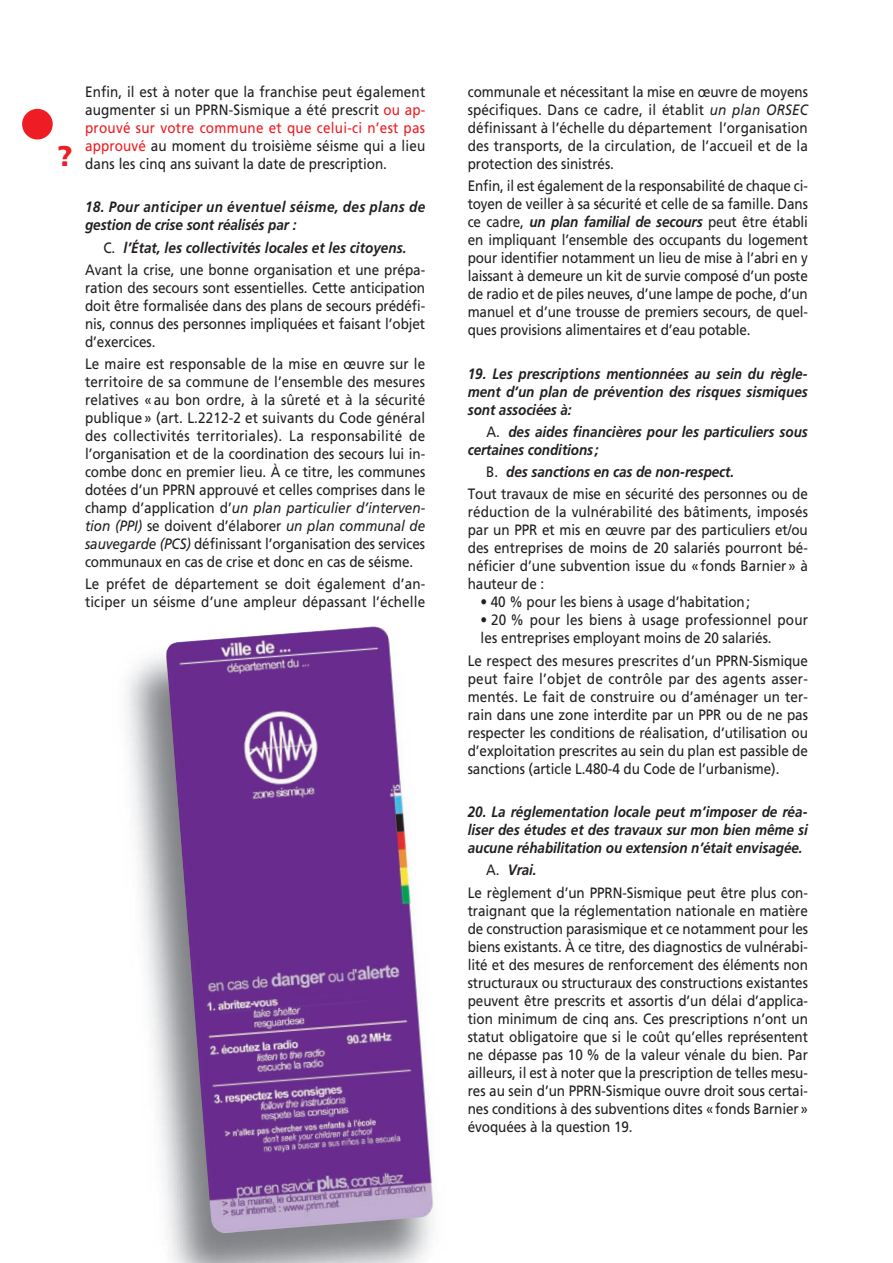
<style>
.page{position:relative;width:893px;height:1263px;background:#fff}
.page>*{position:absolute;margin:0;border:0;box-sizing:border-box;transform-origin:0 0}
.t1{font:900 28.5px "Frutiger";color:#ee1d23}
.t2{font:15px/18px "Frutiger";letter-spacing:-.005em;color:#231f20;text-align:justify;scale:.9 1}
.t3{font:italic 700 15px/18px "Frutiger";color:#231f20;text-align:justify;scale:.9 1}
.t4{font:italic 700 15px/18px "Frutiger";letter-spacing:.03em;color:#231f20;scale:.9 1}
.s1{color:#ee1d23}
.s2{font-weight:700;font-style:italic}
.s3{font-style:italic}
.s4{font-weight:400;font-style:normal}
</style>
<div class="page">
<img style="left:165px;top:626px;width:269px;height:607px">
<div style="left:22px;top:109px;width:31px;height:30px;background:#ee1d23;border-radius:50%"></div>
<h1 class="t1" style="left:57px;top:138px;width:17px">?</h1>
<p class="t2" style="left:85px;top:82px;width:379px">Enfin, il est à noter que la franchise peut également augmenter si un PPRN-Sismique a été prescrit <span class="s1">ou ap&shy;prouvé sur votre commune et que celui-ci n’est pas approuvé</span> au moment du troisième séisme qui a lieu dans les cinq ans suivant la date de prescription.</p>
<p class="t4" style="left:85px;top:198px;width:379px">18. Pour anticiper un éventuel séisme, des plans de gestion de crise sont réalisés par :</p>
<p class="t2" style="left:85px;top:236px;width:379px;line-height:22.2px;text-align:center">C. <span class="s2">l’État, les collectivités locales et les citoyens.<br></span>Avant la crise, une bonne organisation et une prépa-</p>
<p class="t2" style="left:85px;top:278px;width:379px">ration des secours sont essentielles. Cette anticipation doit être formalisée dans des plans de secours prédéfi&shy;nis, connus des personnes impliquées et faisant l’objet d’exercices.</p>
<p class="t2" style="left:85px;top:355px;width:380px">Le maire est responsable de la mise en œuvre sur le territoire de sa commune de l’ensemble des mesures relatives « au bon ordre, à la sûreté et à la sécurité publique » (art. L.2212-2 et suivants du Code général des collectivités territoriales). La responsabilité de l’organisation et de la coordination des secours lui in&shy;combe donc en premier lieu. À ce titre, les communes dotées d’un PPRN approuvé et celles comprises dans le champ d’application d’<span class="s3">un plan particulier d’interven&shy;tion (PPI)</span> se doivent d’élaborer <span class="s3">un plan communal de sauvegarde (PCS)</span> définissant l’organisation des services communaux en cas de crise et donc en cas de séisme.</p>
<p class="t2" style="left:85px;top:575px;width:379px">Le préfet de département se doit également d’an&shy;ticiper un séisme d’une ampleur dépassant l’échelle</p>
<p class="t2" style="left:468px;top:82px;width:380px">communale et nécessitant la mise en œuvre de moyens spécifiques. Dans ce cadre, il établit <span class="s3">un plan ORSEC </span>définissant à l’échelle du département l’organisation des transports, de la circulation, de l’accueil et de la protection des sinistrés.</p>
<p class="t2" style="left:468px;top:177px;width:379px">Enfin, il est également de la responsabilité de chaque ci&shy;toyen de veiller à sa sécurité et celle de sa famille. Dans ce cadre, <span class="s2">un plan familial de secours</span> peut être établi en impliquant l’ensemble des occupants du logement pour identifier notamment un lieu de mise à l’abri en y laissant à demeure un kit de survie composé d’un poste de radio et de piles neuves, d’une lampe de poche, d’un manuel et d’une trousse de premiers secours, de quel&shy;ques provisions alimentaires et d’eau potable.</p>
<p class="t3" style="left:468px;top:364px;width:379px">19. Les prescriptions mentionnées au sein du règle&shy;ment d’un plan de prévention des risques sismiques sont associées à:</p>
<p class="t3" style="left:468px;top:422px;width:379px;text-indent:19px"><span class="s4">A.</span> des aides financières pour les particuliers sous certaines conditions ;</p>
<p class="t2" style="left:468px;top:461px;width:379px;line-height:22.2px;text-indent:18px">B. <span class="s2">des sanctions en cas de non-respect.<br></span>Tout travaux de mise en sécurité des personnes ou de</p>
<p class="t2" style="left:468px;top:503px;width:379px">réduction de la vulnérabilité des bâtiments, imposés par un PPR et mis en œuvre par des particuliers et/ou des entreprises de moins de 20 salariés pourront bé&shy;néficier d’une subvention issue du « fonds Barnier » à hauteur de :</p>
<p class="t2" style="left:480px;top:593px;width:301px">• 40 % pour les biens à usage d’habitation ;</p>
<p class="t2" style="left:480px;top:611px;width:365px">• 20 % pour les biens à usage professionnel pour les entreprises employant moins de 20 salariés.</p>
<p class="t2" style="left:468px;top:651px;width:380px">Le respect des mesures prescrites d’un PPRN-Sismique peut faire l’objet de contrôle par des agents asser&shy;mentés. Le fait de construire ou d’aménager un ter&shy;rain dans une zone interdite par un PPR ou de ne pas respecter les conditions de réalisation, d’utilisation ou d’exploitation prescrites au sein du plan est passible de sanctions (article L.480-4 du Code de l’urbanisme).</p>
<p class="t3" style="left:468px;top:803px;width:380px">20. La réglementation locale peut m’imposer de réa&shy;liser des études et des travaux sur mon bien même si aucune réhabilitation ou extension n’était envisagée.</p>
<p class="t2" style="left:468px;top:859px;width:379px;line-height:22.2px;text-indent:18px">A. <span class="s2">Vrai.<br></span>Le règlement d’un PPRN-Sismique peut être plus con-</p>
<p class="t2" style="left:468px;top:901px;width:380px">traignant que la réglementation nationale en matière de construction parasismique et ce notamment pour les biens existants. À ce titre, des diagnostics de vulnérabi&shy;lité et des mesures de renforcement des éléments non structuraux ou structuraux des constructions existantes peuvent être prescrits et assortis d’un délai d’applica&shy;tion minimum de cinq ans. Ces prescriptions n’ont un statut obligatoire que si le coût qu’elles représentent ne dépasse pas 10 % de la valeur vénale du bien. Par ailleurs, il est à noter que la prescription de telles mesu&shy;res au sein d’un PPRN-Sismique ouvre droit sous certai&shy;nes conditions à des subventions dites « fonds Barnier » évoquées à la question 19.</p>
</div>
